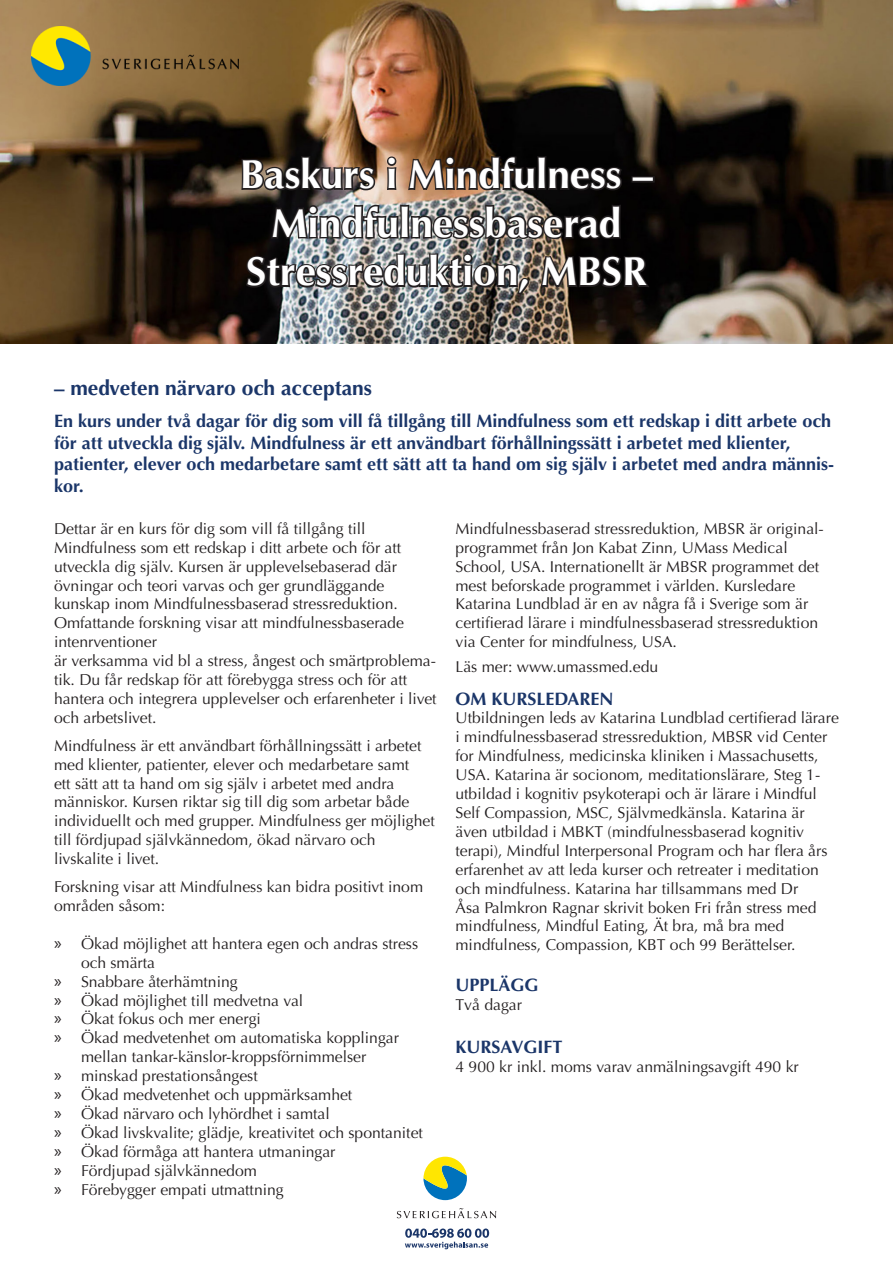
<style>
.page{position:relative;width:893px;height:1263px;background:#fff}
.page>*{position:absolute;margin:0;border:0;box-sizing:border-box;transform-origin:0 0}
.t1{font:700 40.5px "Optima";color:#fff}
.t2{font:700 21px "Optima";color:#1b3669}
.t3{font:700 18px/21.6px "Optima";color:#1b3669}
.t4{font:15.75px/18.9px "Optima";color:#231f20}
.s1{font-family:"Myriad Pro";font-size:18px}
</style>
<div class="page">
<img style="left:0;top:0;width:893px;height:344px">
<img style="left:240px;top:154px;width:137px;height:39px">
<svg style="left:385px;top:154px;width:14px;height:38px"></svg>
<svg style="left:406px;top:154px;width:218px;height:39px;background:#34271e"></svg>
<div style="left:631px;top:176px;width:24px;height:7px;border:3px solid #231f20"></div>
<img style="left:269px;top:203px;width:353px;height:38px">
<img style="left:244px;top:251px;width:287px;height:46px">
<svg style="left:539px;top:254px;width:113px;height:36px;background:#26211e"></svg>
<svg style="left:405px;top:1228px;width:84px;height:21px"></svg>
<svg style="left:423px;top:1156px;width:44px;height:44px"></svg>
<svg style="left:397px;top:1208px;width:99px;height:10px"></svg>
<img style="left:31px;top:26px;width:207px;height:60px">
<p class="t1" style="left:240px;top:151px;width:415px">Baskurs i Mindfulness –</p>
<p class="t1" style="left:271px;top:200px;width:351px">Mindfulnessbaserad</p>
<p class="t1" style="left:246px;top:248px;width:402px">Stressreduktion, MBSR</p>
<p class="t2" style="left:54px;top:375px;width:320px">– medveten närvaro och acceptans</p>
<p class="t3" style="left:54px;top:411px;width:778px">En kurs under två dagar för dig som vill få tillgång till Mindfulness som ett redskap i ditt arbete och för att utveckla dig själv. Mindfulness är ett användbart förhållningssätt i arbetet med klienter,</p>
<p class="t3" style="left:54px;top:454px;width:782px">patienter, elever och medarbetare samt ett sätt att ta hand om sig själv i arbetet med andra männis&shy;kor.</p>
<p class="t4" style="left:54px;top:519px;width:384px">Dettar är en kurs för dig som vill få tillgång till Mindfulness som ett redskap i ditt arbete och för att utveckla dig själv. Kursen är upplevelsebaserad där övningar och teori varvas och ger grundläggande kunskap inom Mindfulnessbaserad stressreduktion.<br>Omfattande forskning visar att mindfulnessbaserade intenrventioner<br>är verksamma vid bl a stress, ångest och smärtproblema&shy;tik. Du får redskap för att förebygga stress och för att hantera och integrera upplevelser och erfarenheter i livet och arbetslivet.</p>
<p class="t4" style="left:54px;top:736px;width:382px">Mindfulness är ett användbart förhållningssätt i arbetet med klienter, patienter, elever och medarbetare samt<br>ett sätt att ta hand om sig själv i arbetet med andra människor. Kursen riktar sig till dig som arbetar både individuellt och med grupper. Mindfulness ger möjlighet till fördjupad självkännedom, ökad närvaro och livskalite i livet.</p>
<p class="t4" style="left:54px;top:877px;width:371px">Forskning visar att Mindfulness kan bidra positivt inom områden såsom:</p>
<p class="t4" style="left:81px;top:934px;width:339px;text-indent:-27px"><span class="s1">»</span> Ökad möjlighet att hantera egen och andras stress och smärta</p>
<p class="t4" style="left:54px;top:972px;width:185px"><span class="s1">»</span> Snabbare återhämtning</p>
<p class="t4" style="left:54px;top:991px;width:251px"><span class="s1">»</span> Ökad möjlighet till medvetna val</p>
<p class="t4" style="left:54px;top:1010px;width:209px"><span class="s1">»</span> Ökat fokus och mer energi</p>
<p class="t4" style="left:54px;top:1029px;width:347px;text-align:center"><span class="s1">»</span> Ökad medvetenhet om automatiska kopplingar mellan tankar-känslor-kroppsförnimmelser</p>
<p class="t4" style="left:54px;top:1066px;width:205px"><span class="s1">»</span> minskad prestationsångest</p>
<p class="t4" style="left:54px;top:1085px;width:300px"><span class="s1">»</span> Ökad medvetenhet och uppmärksamhet</p>
<p class="t4" style="left:54px;top:1104px;width:277px"><span class="s1">»</span> Ökad närvaro och lyhördhet i samtal</p>
<p class="t4" style="left:54px;top:1123px;width:370px"><span class="s1">»</span> Ökad livskvalite; glädje, kreativitet och spontanitet</p>
<p class="t4" style="left:54px;top:1142px;width:283px"><span class="s1">»</span> Ökad förmåga att hantera utmaningar</p>
<p class="t4" style="left:54px;top:1161px;width:204px"><span class="s1">»</span> Fördjupad självkännedom</p>
<p class="t4" style="left:54px;top:1180px;width:231px"><span class="s1">»</span> Förebygger empati utmattning</p>
<p class="t4" style="left:455px;top:519px;width:370px">Mindfulnessbaserad stressreduktion, MBSR är original&shy;programmet från Jon Kabat Zinn, UMass Medical School, USA. Internationellt är MBSR programmet det mest beforskade programmet i världen. Kursledare Katarina Lundblad är en av några få i Sverige som är certifierad lärare i mindfulnessbaserad stressreduktion via Center for mindfulness, USA.</p>
<p class="t4" style="left:455px;top:658px;width:204px">Läs mer: www.umassmed.edu</p>
<p class="t3" style="left:455px;top:688px;width:160px">OM KURSLEDAREN</p>
<p class="t4" style="left:455px;top:709px;width:385px">Utbildningen leds av Katarina Lundblad certifierad lärare i mindfulnessbaserad stressreduktion, MBSR vid Center for Mindfulness, medicinska kliniken i Massachusetts, USA. Katarina är socionom, meditationslärare, Steg 1- utbildad i kognitiv psykoterapi och är lärare i Mindful Self Compassion, MSC, Självmedkänsla. Katarina är även utbildad i MBKT (mindfulnessbaserad kognitiv terapi), Mindful Interpersonal Program och har flera års erfarenhet av att leda kurser och retreater i meditation och mindfulness. Katarina har tillsammans med Dr<br>Åsa Palmkron Ragnar skrivit boken Fri från stress med mindfulness, Mindful Eating, Ät bra, må bra med mindfulness, Compassion, KBT och 99 Berättelser.</p>
<p class="t3" style="left:455px;top:974px;width:85px">UPPLÄGG</p>
<p class="t4" style="left:455px;top:995px;width:68px">Två dagar</p>
<p class="t3" style="left:455px;top:1036px;width:109px">KURSAVGIFT</p>
<p class="t4" style="left:455px;top:1057px;width:345px">4 900 kr inkl. moms varav anmälningsavgift 490 kr</p>
</div>
